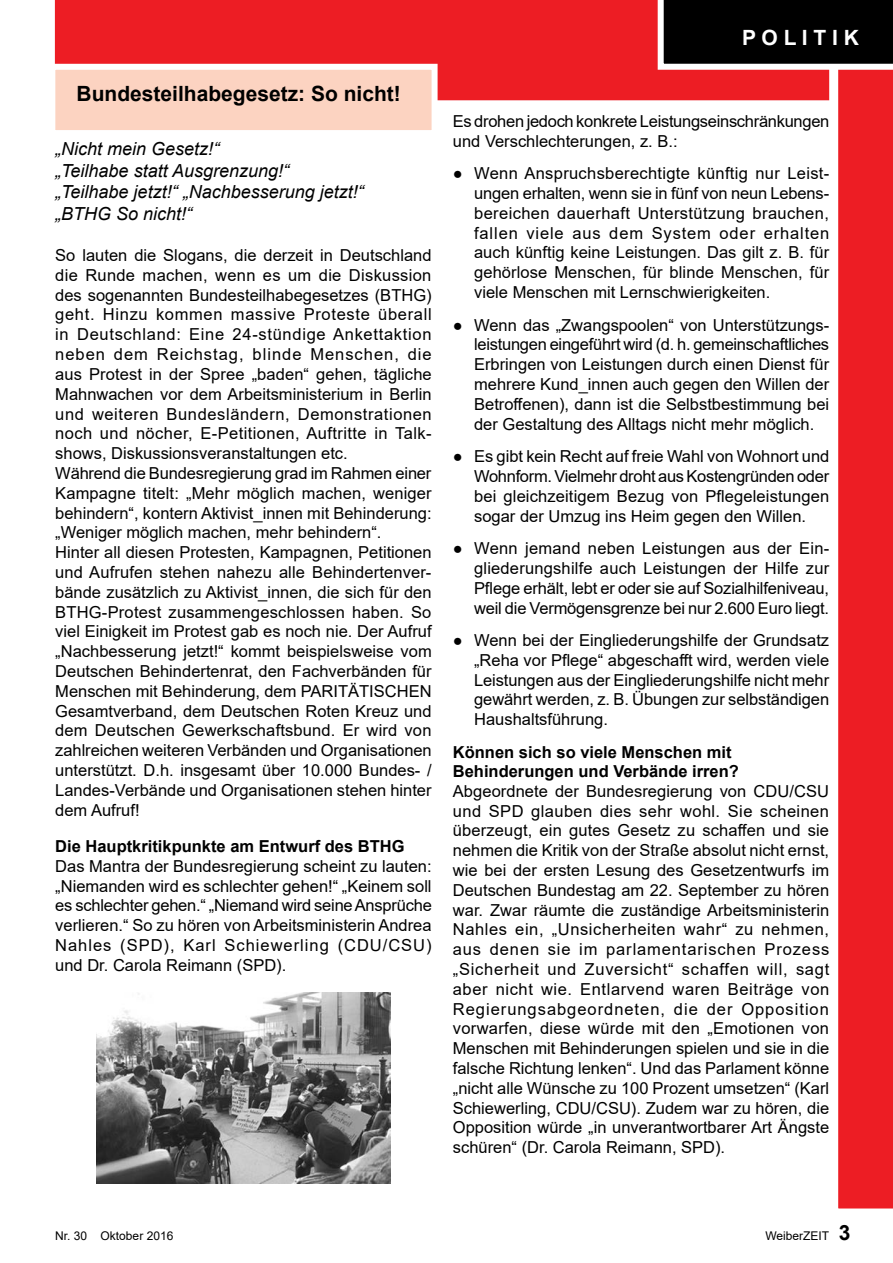
<style>
.page{position:relative;width:893px;height:1263px;background:#fff}
.page>*{position:absolute;margin:0;border:0;box-sizing:border-box;transform-origin:0 0}
.t1{font:700 21px "Arial";color:#000}
.t2{font:700 21px "Arial";color:#fff}
.t3{font:italic 18px/21.6px "Arial";color:#000}
.t4{font:16.5px/19.8px "Arial";color:#000;text-align:justify}
.t5{font:700 16.5px/19.5px "Arial";color:#000}
.t6{font:16.5px/19.8px "Arial";letter-spacing:-.02em;color:#000}
.t7{font:12px "Arial";color:#000}
</style>
<div class="page">
<div style="left:54px;top:0;width:775px;height:101px;background:#ed1d24"></div>
<svg style="left:829px;top:70px;width:64px;height:1139px"></svg>
<svg style="left:658px;top:0;width:235px;height:70px;background:#1c1b1b"></svg>
<div style="left:49px;top:64px;width:389px;height:72px;background:#fcd3c1;border:6px solid #fff"></div>
<img style="left:96px;top:992px;width:295px;height:191px">
<p class="t1" style="left:77px;top:79px;width:326px">Bundesteilhabegesetz: So nicht!</p>
<p class="t3" style="left:55px;top:138px;width:310px">„Nicht mein Gesetz!“<br>„Teilhabe statt Ausgrenzung!“ „Teilhabe jetzt!“ „Nachbesserung jetzt!“ „BTHG So nicht!“</p>
<p class="t4" style="left:55px;top:245px;width:378px;text-align:left">So lauten die Slogans, die derzeit in Deutschland die Runde machen, wenn es um die Diskussion des sogenannten Bundesteilhabegesetzes (BTHG) geht. Hinzu kommen massive Proteste überall in Deutschland: Eine 24-stündige Ankettaktion neben dem Reichstag, blinde Menschen, die aus Protest in der Spree „baden“ gehen, tägliche Mahnwachen vor dem Arbeitsministerium in Berlin und weiteren Bundesländern, Demonstrationen noch und nöcher, E-Petitionen, Auftritte in Talk&shy;shows, Diskussionsveranstaltungen etc.<br>Während die Bundesregierung grad im Rahmen einer Kampagne titelt: „Mehr möglich machen, weniger behindern“, kontern Aktivist_innen mit Behinderung: „Weniger möglich machen, mehr behindern“.<br>Hinter all diesen Protesten, Kampagnen, Petitionen und Aufrufen stehen nahezu alle Behindertenver&shy;bände zusätzlich zu Aktivist_innen, die sich für den BTHG-Protest zusammengeschlossen haben. So viel Einigkeit im Protest gab es noch nie. Der Aufruf „Nachbesserung jetzt!“ kommt beispielsweise vom Deutschen Behindertenrat, den Fachverbänden für Menschen mit Behinderung, dem PARITÄTISCHEN Gesamtverband, dem Deutschen Roten Kreuz und dem Deutschen Gewerkschaftsbund. Er wird von zahlreichen weiteren Verbänden und Organisationen unterstützt. D.h. insgesamt über 10.000 Bundes- / Landes-Verbände und Organisationen stehen hinter dem Aufruf!</p>
<p class="t5" style="left:55px;top:837px;width:351px">Die Hauptkritikpunkte am Entwurf des BTHG</p>
<p class="t4" style="left:55px;top:856px;width:378px">Das Mantra der Bundesregierung scheint zu lauten: „Niemanden wird es schlechter gehen!“ „Keinem soll es schlechter gehen.“ „Niemand wird seine Ansprüche verlieren.“ So zu hören von Arbeitsministerin Andrea Nahles (SPD), Karl Schiewerling (CDU/CSU) und Dr. Carola Reimann (SPD).</p>
<p class="t2" style="left:742px;top:23px;width:119px">P O L I T I K</p>
<p class="t6" style="left:453px;top:111px;width:378px">Es drohen jedoch konkrete Leistungseinschränkungen und Verschlechterungen, z. B.:</p>
<p class="t4" style="left:474px;top:163px;width:357px;text-indent:-21px">● Wenn Anspruchsberechtigte künftig nur Leist&shy;ungen erhalten, wenn sie in fünf von neun Lebens&shy;bereichen dauerhaft Unterstützung brauchen, fallen viele aus dem System oder erhalten auch künftig keine Leistungen. Das gilt z. B. für gehörlose Menschen, für blinde Menschen, für viele Menschen mit Lernschwierigkeiten.</p>
<p class="t4" style="left:474px;top:315px;width:357px;text-indent:-21px">● Wenn das „Zwangspoolen“ von Unterstützungs&shy;leistungen eingeführt wird (d. h. gemeinschaftliches Erbringen von Leistungen durch einen Dienst für mehrere Kund_innen auch gegen den Willen der Betroffenen), dann ist die Selbstbestimmung bei der Gestaltung des Alltags nicht mehr möglich.</p>
<p class="t4" style="left:474px;top:446px;width:357px;text-indent:-21px">● Es gibt kein Recht auf freie Wahl von Wohnort und Wohnform. Vielmehr droht aus Kostengründen oder bei gleichzeitigem Bezug von Pflegeleistungen sogar der Umzug ins Heim gegen den Willen.</p>
<p class="t4" style="left:474px;top:538px;width:357px;text-indent:-21px">● Wenn jemand neben Leistungen aus der Ein&shy;gliederungshilfe auch Leistungen der Hilfe zur Pflege erhält, lebt er oder sie auf Sozialhilfeniveau, weil die Vermögensgrenze bei nur 2.600 Euro liegt.</p>
<p class="t4" style="left:474px;top:630px;width:357px;text-indent:-21px">● Wenn bei der Eingliederungshilfe der Grundsatz „Reha vor Pflege“ abgeschafft wird, werden viele Leistungen aus der Eingliederungshilfe nicht mehr gewährt werden, z. B. Übungen zur selbständigen Haushaltsführung.</p>
<p class="t5" style="left:453px;top:742px;width:288px">Können sich so viele Menschen mit<br>Behinderungen und Verbände irren?</p>
<p class="t4" style="left:453px;top:781px;width:378px">Abgeordnete der Bundesregierung von CDU/CSU und SPD glauben dies sehr wohl. Sie scheinen überzeugt, ein gutes Gesetz zu schaffen und sie nehmen die Kritik von der Straße absolut nicht ernst, wie bei der ersten Lesung des Gesetzentwurfs im Deutschen Bundestag am 22. September zu hören war. Zwar räumte die zuständige Arbeitsministerin Nahles ein, „Unsicherheiten wahr“ zu nehmen, aus denen sie im parlamentarischen Prozess „Sicherheit und Zuversicht“ schaffen will, sagt aber nicht wie. Entlarvend waren Beiträge von Regierungsabgeordneten, die der Opposition vorwarfen, diese würde mit den „Emotionen von Menschen mit Behinderungen spielen und sie in die falsche Richtung lenken“. Und das Parlament könne „nicht alle Wünsche zu 100 Prozent umsetzen“ (Karl Schiewerling, CDU/CSU). Zudem war zu hören, die Opposition würde „in unverantwortbarer Art Ängste schüren“ (Dr. Carola Reimann, SPD).</p>
<p class="t7" style="left:55px;top:1227px;width:120px">Nr. 30 Oktober 2016</p>
<p class="t7" style="left:765px;top:1227px;width:65px">WeiberZEIT</p>
<p class="t1" style="left:839px;top:1218px;width:13px">3</p>
</div>
